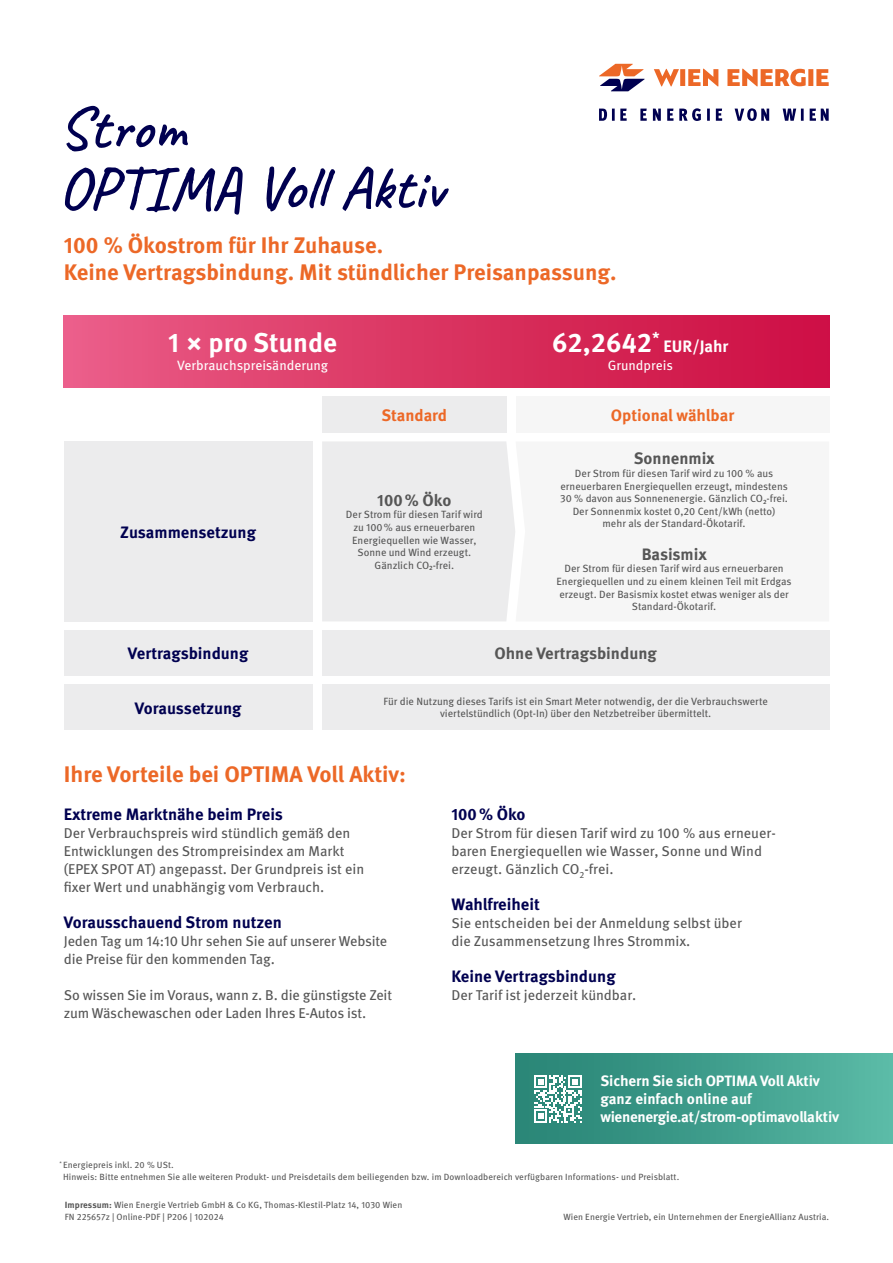
<style>
.page{position:relative;width:893px;height:1263px;background:#fff}
.page>*{position:absolute;margin:0;border:0;box-sizing:border-box;transform-origin:0 0}
.t1{font:600 60px/60px "Caveat";color:#000050}
.t2{font:700 27px "Meta Pro";color:#fff}
.t3{font:700 22.5px/27px "Meta Pro";color:#ec6827}
.t4{font:700 16.5px "Meta Pro";color:#000050}
.t5{font:700 16.5px "Meta Pro";color:#565656}
.t6{font:700 16.5px "Meta Pro";color:#ec6827}
.t7{font:700 16.5px "Meta Pro";color:#fff}
.t8{font:700 15px/18px "Meta Pro";letter-spacing:-.015em;color:#fff}
.t9{font:14.25px/18px "Meta Pro";letter-spacing:-.005em;color:#565656}
.t10{font:13.5px "Meta Pro";color:#fff}
.t11{font:10.5px/12.6px "Meta Pro";color:#565656;text-align:center}
.t12{font:9px/12px "Meta Pro";letter-spacing:.01em;color:#565656}
.s1{font-weight:700}
</style>
<div class="page">
<div style="left:515px;top:1054px;width:378px;height:90px;background:linear-gradient(to right,#268274,#59b9a5)"></div>
<div style="left:64px;top:316px;width:765px;height:72px;background:linear-gradient(to right,#ea5c85,#cc0d40)"></div>
<div style="left:322px;top:397px;width:184px;height:36px;background:#ececed"></div>
<div style="left:516px;top:397px;width:313px;height:36px;background:#f6f6f6"></div>
<svg style="left:599px;top:64px;width:46px;height:27px"></svg>
<svg style="left:654px;top:69px;width:175px;height:17px"></svg>
<svg style="left:599px;top:108px;width:230px;height:13px"></svg>
<svg style="left:534px;top:1075px;width:48px;height:48px"></svg>
<div style="left:64px;top:630px;width:249px;height:46px;background:#ececed"></div>
<div style="left:64px;top:684px;width:249px;height:46px;background:#ececed"></div>
<div style="left:322px;top:630px;width:507px;height:46px;background:#ececed"></div>
<div style="left:322px;top:684px;width:507px;height:46px;background:#ececed"></div>
<div style="left:64px;top:441px;width:249px;height:180px;background:#ececed"></div>
<div style="left:322px;top:441px;width:193px;height:180px;background:#ececed"></div>
<h1 class="t1" style="left:58px;top:98px;width:387px">Strom<br>OPTIMA Voll Aktiv</h1>
<h3 class="t3" style="left:64px;top:230px;width:554px">100 % Ökostrom für Ihr Zuhause.<br>Keine Vertragsbindung. Mit stündlicher Preisanpassung.</h3>
<h2 class="t2" style="left:168px;top:321px;width:170px">1 × pro Stunde</h2>
<p class="t10" style="left:177px;top:355px;width:153px">Verbrauchspreisänderung</p>
<h2 class="t2" style="left:552px;top:321px;width:109px">62,2642<sup>*</sup></h2>
<h3 class="t7" style="left:663px;top:333px;width:66px">EUR/Jahr</h3>
<p class="t10" style="left:608px;top:355px;width:67px">Grundpreis</p>
<h3 class="t4" style="left:120px;top:519px;width:137px">Zusammensetzung</h3>
<h3 class="t6" style="left:381px;top:402px;width:67px">Standard</h3>
<h3 class="t6" style="left:611px;top:402px;width:125px">Optional wählbar</h3>
<h3 class="t5" style="left:377px;top:487px;width:76px">100% Öko</h3>
<p class="t11" style="left:346px;top:508px;width:138px">Der Strom für diesen Tarif wird zu 100% aus erneuerbaren<br>Energiequellen wie Wasser,<br>Sonne und Wind erzeugt.<br>Gänzlich CO2-frei.</p>
<h3 class="t5" style="left:634px;top:446px;width:82px">Sonnenmix</h3>
<p class="t11" style="left:560px;top:466px;width:229px">Der Strom für diesen Tarif wird zu 100 % aus erneuerbaren Energiequellen erzeugt, mindestens 30 % davon aus Sonnenenergie. Gänzlich CO2-frei.<br>Der Sonnenmix kostet 0,20 Cent/kWh (netto) mehr als der Standard-Ökotarif.</p>
<h3 class="t5" style="left:642px;top:541px;width:67px">Basismix</h3>
<p class="t11" style="left:557px;top:562px;width:237px">Der Strom für diesen Tarif wird aus erneuerbaren Energiequellen und zu einem kleinen Teil mit Erdgas erzeugt. Der Basismix kostet etwas weniger als der Standard-Ökotarif.</p>
<h3 class="t4" style="left:128px;top:641px;width:122px">Vertragsbindung</h3>
<h3 class="t4" style="left:135px;top:695px;width:108px">Voraussetzung</h3>
<h3 class="t5" style="left:494px;top:641px;width:164px">Ohne Vertragsbindung</h3>
<p class="t11" style="left:383px;top:694px;width:386px">Für die Nutzung dieses Tarifs ist ein Smart Meter notwendig, der die Verbrauchswerte viertelstündlich (Opt-In) über den Netzbetreiber übermittelt.</p>
<h3 class="t3" style="left:64px;top:759px;width:344px">Ihre Vorteile bei OPTIMA Voll Aktiv:</h3>
<h3 class="t4" style="left:64px;top:801px;width:221px">Extreme Marktnähe beim Preis</h3>
<h3 class="t9" style="left:64px;top:823px;width:302px">Der Verbrauchspreis wird stündlich gemäß den Entwicklungen des Strompreisindex am Markt (EPEX SPOT AT) angepasst. Der Grundpreis ist ein fixer Wert und unabhängig vom Verbrauch.</h3>
<h3 class="t4" style="left:64px;top:909px;width:220px">Vorausschauend Strom nutzen</h3>
<h3 class="t9" style="left:64px;top:931px;width:325px">Jeden Tag um 14:10 Uhr sehen Sie auf unserer Website die Preise für den kommenden Tag.</h3>
<h3 class="t9" style="left:64px;top:985px;width:330px">So wissen Sie im Voraus, wann z. B. die günstigste Zeit zum Wäschewaschen oder Laden Ihres E-Autos ist.</h3>
<h3 class="t4" style="left:451px;top:801px;width:76px">100% Öko</h3>
<h3 class="t9" style="left:451px;top:823px;width:326px">Der Strom für diesen Tarif wird zu 100 % aus erneuer&shy;baren Energiequellen wie Wasser, Sonne und Wind erzeugt. Gänzlich CO<sub>2</sub>-frei.</h3>
<h3 class="t4" style="left:451px;top:891px;width:90px">Wahlfreiheit</h3>
<h3 class="t9" style="left:451px;top:913px;width:292px">Sie entscheiden bei der Anmeldung selbst über die Zusammensetzung Ihres Strommix.</h3>
<h3 class="t4" style="left:451px;top:963px;width:166px">Keine Vertragsbindung</h3>
<h3 class="t9" style="left:451px;top:985px;width:186px">Der Tarif ist jederzeit kündbar.</h3>
<h3 class="t8" style="left:600px;top:1071px;width:240px">Sichern Sie sich OPTIMA Voll Aktiv ganz einfach online auf wienenergie.at/strom-optimavollaktiv</h3>
<p class="t12" style="left:63px;top:1158px;width:618px;text-indent:-4px"><sup>*</sup> Energiepreis inkl. 20 % USt.<br>Hinweis: Bitte entnehmen Sie alle weiteren Produkt- und Preisdetails dem beiliegenden bzw. im Downloadbereich verfügbaren Informations- und Preisblatt.</p>
<p class="t12" style="left:563px;top:1210px;width:267px">Wien Energie Vertrieb, ein Unternehmen der EnergieAllianz Austria.</p>
<p class="t12" style="left:65px;top:1198px;width:339px"><span class="s1">Impressum:</span> Wien Energie Vertrieb GmbH &amp; Co KG, Thomas-Klestil-Platz 14, 1030 Wien<br>FN 225657z | Online-PDF | P206 | 102024</p>
</div>
